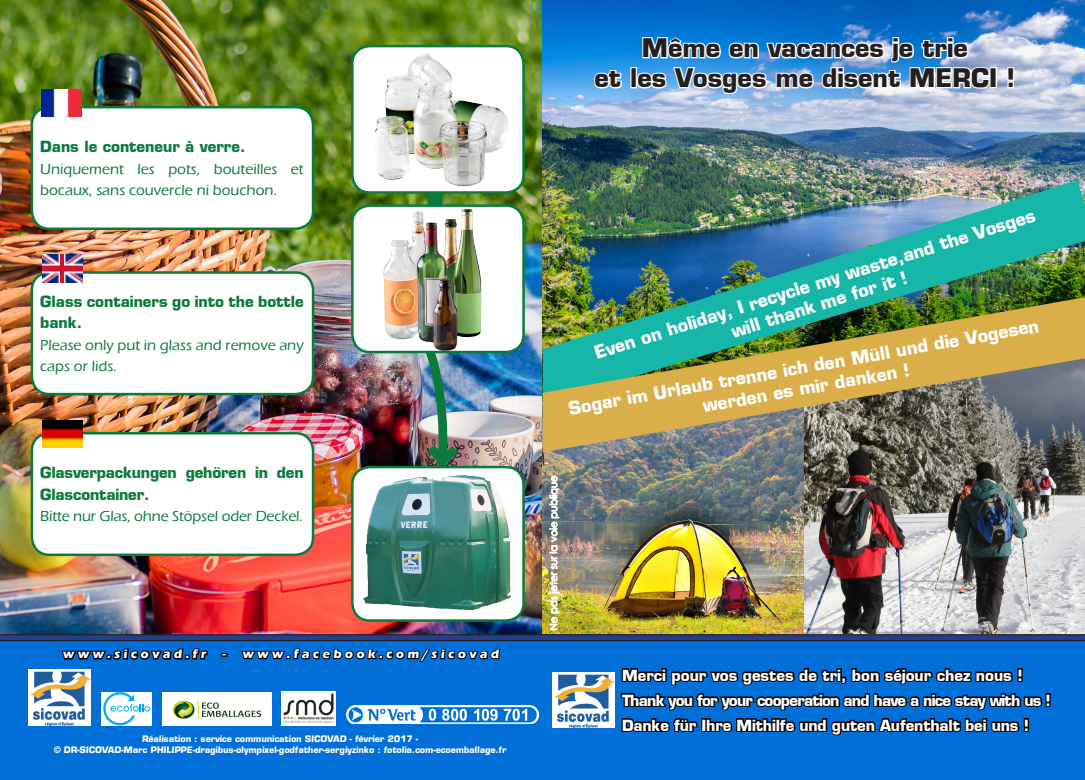
<style>
.page{position:relative;width:1085px;height:780px;background:#fff}
.page>*{position:absolute;margin:0;border:0;box-sizing:border-box;transform-origin:0 0}
.t1{font:700 25px "Eurostile";color:#231f20}
.t2{font:700 17.5px "Eurostile";color:#fff}
.t3{font:500 15px/21.2px "Eras ITC";color:#0c7a3d}
.t4{font:700 15px/21.2px "Eurostile";color:#0c7a3d}
.t5{font:700 15px "Eurostile";letter-spacing:-.01em;color:#fff}
.t6{font:700 15px "Eurostile";letter-spacing:-.05em;color:#fff}
.t7{font:700 12.5px "Eras ITC";letter-spacing:.27em;color:#fff}
.t8{font:700 8.75px "Eurostile";color:#fff}
</style>
<div class="page">
<img style="left:0;top:0;width:542px;height:341px">
<div style="left:0;top:636px;width:1084px;height:144px;background:#006fd8"></div>
<img style="left:542px;top:0;width:542px;height:180px">
<svg style="left:592px;top:69px;width:32px;height:21px"></svg>
<div style="left:630px;top:67px;width:7px;height:21px;border:2px solid #fff"></div>
<svg style="left:635px;top:28px;width:356px;height:68px"></svg>
<div style="left:989px;top:67px;width:7px;height:21px;border:2px solid #fff"></div>
<svg style="left:1005px;top:66px;width:10px;height:24px"></svg>
<img style="left:542px;top:180px;width:542px;height:117px">
<img style="left:542px;top:297px;width:542px;height:44px">
<div style="left:427px;top:184px;width:15px;height:42px;background:#0c7a3d"></div>
<div style="left:352px;top:46px;width:171px;height:146px;background:#fff;border-radius:18px"></div>
<img style="left:374px;top:54px;width:132px;height:132px">
<div style="left:351px;top:45px;width:173px;height:149px;border:2px solid #0c7a3d;border-radius:18px"></div>
<img style="left:352px;top:206px;width:171px;height:146px;border-radius:18px">
<img style="left:409px;top:209px;width:58px;height:47px">
<div style="left:351px;top:204px;width:173px;height:149px;border:2px solid #0c7a3d;border-radius:18px"></div>
<div style="left:32px;top:107px;width:281px;height:122px;background:#fff;border-radius:18px"></div>
<div style="left:31px;top:106px;width:283px;height:124px;border:2px solid #0c7a3d;border-radius:18px"></div>
<img style="left:41px;top:89px;width:41px;height:28px">
<div style="left:32px;top:272px;width:281px;height:122px;background:#fff;border-radius:18px"></div>
<div style="left:31px;top:271px;width:283px;height:124px;border:2px solid #0c7a3d;border-radius:18px"></div>
<img style="left:42px;top:255px;width:40px;height:27px">
<img style="left:0;top:341px;width:1084px;height:395px">
<img style="left:552px;top:672px;width:63px;height:55px">
<p class="t4" style="left:40px;top:136px;width:207px">Dans le conteneur à verre.</p>
<p class="t3" style="left:40px;top:158px;width:265px">Uniquement les pots, bouteilles et bocaux, sans couvercle ni bouchon.</p>
<p class="t4" style="left:40px;top:291px;width:265px">Glass containers go into the bottle bank.</p>
<p class="t3" style="left:40px;top:334px;width:265px">Please only put in glass and remove any caps or lids.</p>
<p class="t4" style="left:40px;top:462px;width:265px">Glasverpackungen gehören in den<br>Glascontainer.</p>
<p class="t3" style="left:40px;top:505px;width:264px">Bitte nur Glas, ohne Stöpsel oder Deckel.</p>
<p class="t7" style="left:63px;top:646px;width:438px">www.sicovad.fr - www.facebook.com/sicovad</p>
<p class="t8" style="left:142px;top:733px;width:278px">Réalisation : service communication SICOVAD - février 2017 -</p>
<p class="t8" style="left:54px;top:744px;width:454px">© DR-SICOVAD-Marc PHILIPPE-dragibus-olympixel-godfather-sergiyzinko : fotolia.com-ecoemballage.fr</p>
<p class="t1" style="left:642px;top:32px;width:327px">Même en vacances je trie</p>
<p class="t1" style="left:594px;top:62px;width:422px">et les Vosges me disent MERCI !</p>
<p class="t2" style="left:592px;top:344px;width:463px;rotate:-18deg">Even on holiday, I recycle my waste,and the Vosges</p>
<p class="t2" style="left:728px;top:322px;width:185px;rotate:-18deg">will thank me for it !</p>
<p class="t2" style="left:566px;top:397px;width:479px;rotate:-10deg">Sogar im Urlaub trenne ich den Müll und die Vogesen</p>
<p class="t2" style="left:701px;top:395px;width:211px;rotate:-10deg">werden es mir danken !</p>
<p class="t5" style="left:622px;top:665px;width:402px">Merci pour vos gestes de tri, bon séjour chez nous !</p>
<p class="t6" style="left:622px;top:690px;width:430px">Thank you for your cooperation and have a nice stay with us !</p>
<p class="t5" style="left:622px;top:715px;width:408px">Danke für Ihre Mithilfe und guten Aufenthalt bei uns !</p>
</div>
